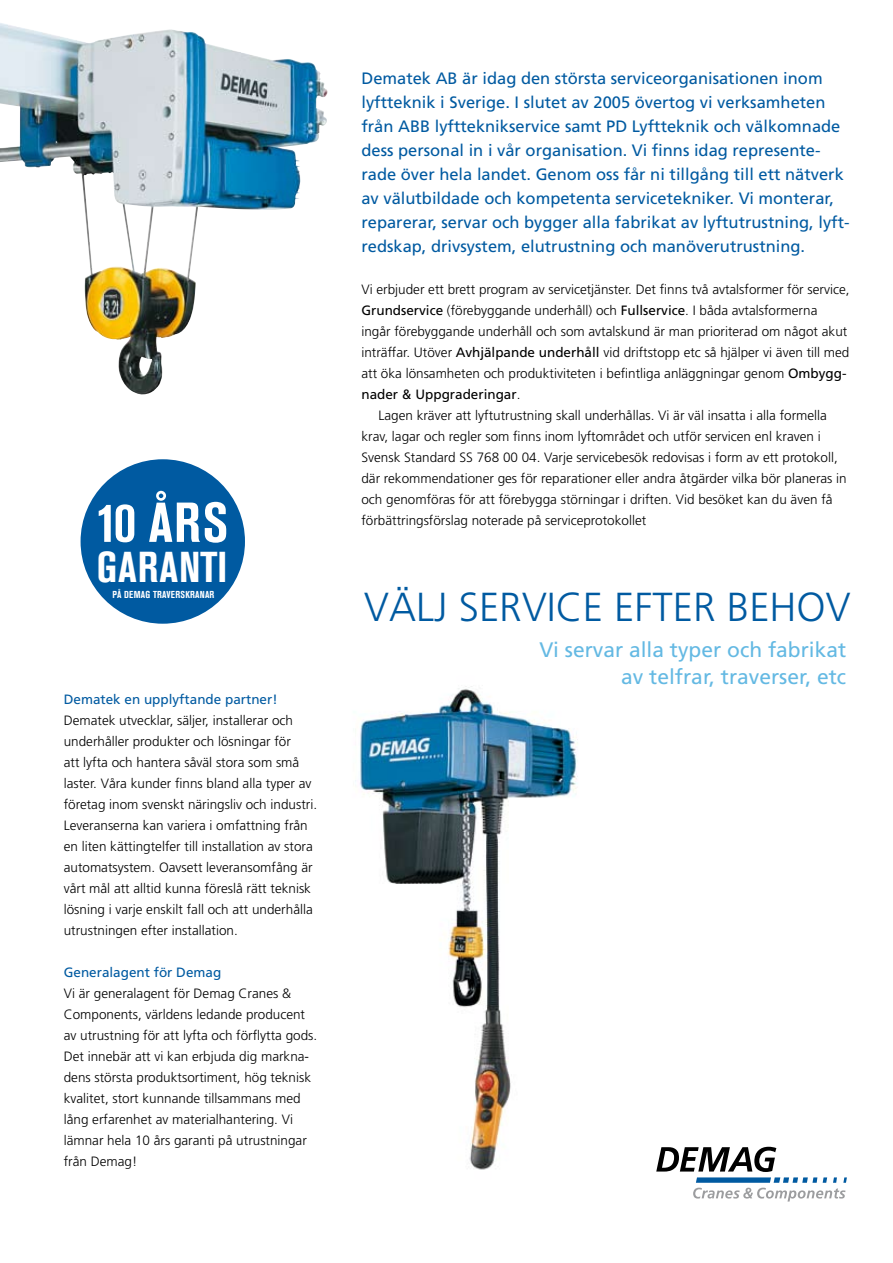
<style>
.page{position:relative;width:893px;height:1263px;background:#fff}
.page>*{position:absolute;margin:0;border:0;box-sizing:border-box;transform-origin:0 0}
.t1{font:700 condensed 55.65px "Akzidenz Grotesk BE";color:#fff}
.t2{font:700 condensed 42.75px "Akzidenz Grotesk BE";letter-spacing:.02em;color:#fff}
.t3{font:300 40.5px "Frutiger";color:#005aa1}
.t4{font:21px/27px "Frutiger";color:#64b9e3;text-align:right}
.t5{font:16.5px/24px "Frutiger";color:#005aa1}
.t6{font:300 13.5px/21px "Frutiger";color:#000}
.t7{font:13.5px "Frutiger";color:#005aa1}
.t8{font:13.5px "Frutiger";color:#000}
.t9{font:700 condensed 10.05px "Akzidenz Grotesk BE";letter-spacing:.02em;color:#fff}
.s1{font-weight:400}
.s2{font-weight:300}
</style>
<div class="page">
<img style="left:355px;top:686px;width:223px;height:484px">
<img style="left:0;top:23px;width:328px;height:372px">
<div style="left:81px;top:459px;width:164px;height:165px;background:#005aa1;border-radius:50%"></div>
<svg style="left:656px;top:1147px;width:191px;height:54px"></svg>
<h1 class="t1" style="left:96px;top:491px;width:134px">10 ÅRS</h1>
<h2 class="t2" style="left:97px;top:543px;width:132px">GARANTI</h2>
<p class="t9" style="left:113px;top:589px;width:103px">PÅ DEMAG TRAVERSKRANAR</p>
<p class="t7" style="left:64px;top:691px;width:215px">Dematek en upplyftande partner!</p>
<p class="t6" style="left:64px;top:709px;width:255px">Dematek utvecklar, säljer, installerar och underhåller produkter och lösningar för<br>att lyfta och hantera såväl stora som små laster. Våra kunder finns bland alla typer av företag inom svenskt näringsliv och industri.<br>Leveranserna kan variera i omfattning från en liten kättingtelfer till installation av stora automatsystem. Oavsett leveransomfång är vårt mål att alltid kunna föreslå rätt teknisk lösning i varje enskilt fall och att underhålla utrustningen efter installation.</p>
<p class="t7" style="left:64px;top:964px;width:159px">Generalagent för Demag</p>
<p class="t6" style="left:64px;top:982px;width:255px">Vi är generalagent för Demag C ranes &amp; Components, världens ledande producent av utrustning för att lyfta och förflytta gods.<br>Det innebär att vi kan erbjuda dig markna&shy;dens största produktsortiment, hög teknisk kvalitet, stort kunnande tillsammans med lång erfarenhet av materialhantering. Vi lämnar hela 10 års garanti på utrustningar från Demag!</p>
<p class="t5" style="left:361px;top:66px;width:490px">Dematek AB är idag den största serviceorganisationen inom lyftteknik i Sverige. I slutet av 2005 övertog vi verksamheten från ABB lyftteknikservice samt PD Lyftteknik och välkomnade dess personal in i vår organisation. Vi finns idag represente&shy;rade över hela landet. Genom oss får ni tillgång till ett nätverk av välutbildade och kompetenta servicetekniker. Vi monterar, reparerar, servar och bygger alla fabrikat av lyftutrustning, lyft&shy;redskap, drivsystem, elutrustning och manöverutrustning.</p>
<p class="t6" style="left:361px;top:279px;width:490px">Vi erbjuder ett brett program av servicetjänster. Det finns två avtalsformer för service,</p>
<p class="t6" style="left:361px;top:300px;width:458px"><span class="s1">Grundservice</span> (förebyggande underhåll) och <span class="s1">Fullservice</span>. I båda avtalsformerna</p>
<p class="t6" style="left:361px;top:321px;width:487px">ingår förebyggande underhåll och som avtalskund är man prioriterad om något akut</p>
<p class="t6" style="left:361px;top:342px;width:489px">inträffar. Utöver <span class="s1">Avhjälpande underhåll</span> vid driftstopp etc så hjälper vi även till med</p>
<p class="t6" style="left:361px;top:363px;width:487px">att öka lönsamheten och produktiviteten i befintliga anläggningar genom <span class="s1">Ombygg-</span></p>
<p class="t8" style="left:361px;top:386px;width:161px">nader &amp; U ppgraderingar<span class="s2">.</span></p>
<p class="t6" style="left:378px;top:405px;width:450px">Lagen kräver att lyftutrustning skall underhållas. Vi är väl insatta i alla formella</p>
<p class="t6" style="left:361px;top:426px;width:461px">krav, lagar och regler som finns inom lyftområdet och utför servicen enl kraven i</p>
<p class="t6" style="left:361px;top:447px;width:478px">Svensk Standard SS 768 00 04. Varje servicebesök redovisas i form av ett protokoll,</p>
<p class="t6" style="left:361px;top:468px;width:487px">där rekommendationer ges för reparationer eller andra åtgärder vilka bör planeras in</p>
<p class="t6" style="left:361px;top:489px;width:473px">och genomföras för att förebygga störningar i driften. Vid besöket kan du även få</p>
<p class="t6" style="left:361px;top:510px;width:286px">förbättringsförslag noterade på serviceprotokollet</p>
<h3 class="t3" style="left:364px;top:584px;width:488px">välj service efter behov</h3>
<h3 class="t4" style="left:540px;top:636px;width:308px">Vi servar alla typer och fabrikat av telfrar, traverser, etc</h3>
</div>
